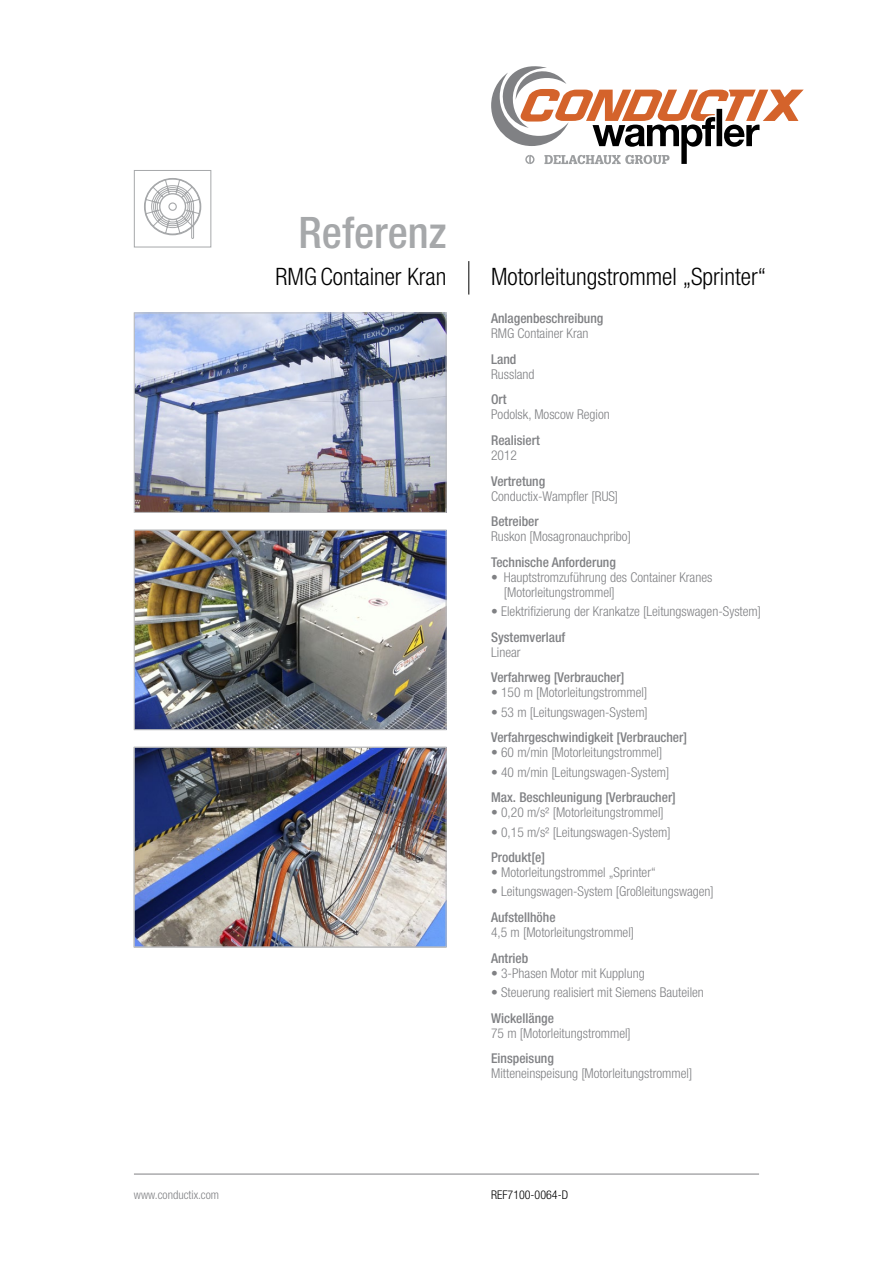
<style>
.page{position:relative;width:893px;height:1263px;background:#fff}
.page>*{position:absolute;margin:0;border:0;box-sizing:border-box;transform-origin:0 0}
.Reference_Heading{font:500 condensed 43.5px "Helvetica Neue LT";color:#a6a8aa}
.Subheading{font:300 condensed 24px "Helvetica Neue LT";color:#000}
.Body{font:300 condensed 13.5px/15px "Helvetica Neue LT";color:#808184}
.Body_Titles{font:500 condensed 13.5px "Helvetica Neue LT";color:#808184}
.t1{font:300 condensed 12px "Helvetica Neue LT";color:#808184}
.Ref_Number{font:300 condensed 12px "Helvetica Neue LT";color:#000}
</style>
<div class="page">
<hr style="left:134px;top:1174px;width:625px;height:1px;background:#808184">
<svg style="left:491px;top:66px;width:313px;height:98px"></svg>
<hr style="left:468px;top:261px;width:1px;height:34px;background:#000">
<img style="left:136px;top:532px;width:308px;height:196px">
<div style="left:134px;top:530px;width:312px;height:200px;border:1px solid #bbbcbe"></div>
<img style="left:136px;top:315px;width:308px;height:196px">
<div style="left:134px;top:313px;width:312px;height:200px;border:1px solid #bbbcbe"></div>
<div style="left:134px;top:170px;width:77px;height:77px;border:1px solid #a6a8aa"></div>
<div style="left:191px;top:206px;width:3px;height:33px;border:1px solid #a6a8aa"></div>
<svg style="left:144px;top:178px;width:57px;height:57px"></svg>
<div style="left:159px;top:193px;width:27px;height:27px;border:1px solid #a6a8aa;border-radius:50%"></div>
<img style="left:136px;top:749px;width:308px;height:196px">
<div style="left:134px;top:747px;width:312px;height:200px;border:1px solid #bbbcbe"></div>
<p class="Reference_Heading" style="left:299px;top:207px;width:149px">Referenz</p>
<p class="Subheading" style="left:276px;top:263px;width:172px">RMG Container Kran</p>
<p class="Subheading" style="left:491px;top:263px;width:277px">Motorleitungstrommel „Sprinter“</p>
<p class="Body_Titles" style="left:491px;top:310px;width:114px">Anlagenbeschreibung</p>
<p class="Body" style="left:491px;top:326px;width:99px">RMG Container Kran</p>
<p class="Body_Titles" style="left:491px;top:351px;width:27px">Land</p>
<p class="Body" style="left:491px;top:366px;width:45px">Russland</p>
<p class="Body_Titles" style="left:491px;top:392px;width:17px">Ort</p>
<p class="Body" style="left:491px;top:407px;width:120px">Podolsk, Moscow Region</p>
<p class="Body_Titles" style="left:491px;top:432px;width:50px">Realisiert</p>
<p class="Body" style="left:491px;top:448px;width:27px">2012</p>
<p class="Body_Titles" style="left:491px;top:473px;width:56px">Vertretung</p>
<p class="Body" style="left:491px;top:488px;width:129px">Conductix-Wampfler [RUS]</p>
<p class="Body_Titles" style="left:491px;top:513px;width:49px">Betreiber</p>
<p class="Body" style="left:491px;top:529px;width:141px">Ruskon [Mosagronauchpribo]</p>
<p class="Body_Titles" style="left:491px;top:554px;width:126px">Technische Anforderung</p>
<p class="Body" style="left:504px;top:570px;width:210px;text-indent:-13px">• Hauptstromzuführung des Container Kranes [Motorleitungstrommel]</p>
<p class="Body" style="left:491px;top:604px;width:271px">• Elektrifizierung der Krankatze [Leitungswagen-System]</p>
<p class="Body_Titles" style="left:491px;top:629px;width:76px">Systemverlauf</p>
<p class="Body" style="left:491px;top:644px;width:31px">Linear</p>
<p class="Body_Titles" style="left:491px;top:670px;width:135px">Verfahrweg [Verbraucher]</p>
<p class="Body" style="left:491px;top:685px;width:158px">• 150 m [Motorleitungstrommel]</p>
<p class="Body" style="left:491px;top:704px;width:158px">• 53 m [Leitungswagen-System]</p>
<p class="Body_Titles" style="left:491px;top:729px;width:198px">Verfahrgeschwindigkeit [Verbraucher]</p>
<p class="Body" style="left:491px;top:745px;width:173px">• 60 m/min [Motorleitungstrommel]</p>
<p class="Body" style="left:491px;top:764px;width:180px">• 40 m/min [Leitungswagen-System]</p>
<p class="Body_Titles" style="left:491px;top:789px;width:186px">Max. Beschleunigung [Verbraucher]</p>
<p class="Body" style="left:491px;top:805px;width:174px">• 0,20 m/s² [Motorleitungstrommel]</p>
<p class="Body" style="left:491px;top:824px;width:181px">• 0,15 m/s² [Leitungswagen-System]</p>
<p class="Body_Titles" style="left:491px;top:849px;width:55px">Produkt[e]</p>
<p class="Body" style="left:491px;top:865px;width:166px">• Motorleitungstrommel „Sprinter“</p>
<p class="Body" style="left:491px;top:884px;width:224px">• Leitungswagen-System [Großleitungswagen]</p>
<p class="Body_Titles" style="left:491px;top:909px;width:66px">Aufstellhöhe</p>
<p class="Body" style="left:491px;top:925px;width:144px">4,5 m [Motorleitungstrommel]</p>
<p class="Body_Titles" style="left:491px;top:950px;width:39px">Antrieb</p>
<p class="Body" style="left:491px;top:965px;width:155px">• 3-Phasen Motor mit Kupplung</p>
<p class="Body" style="left:491px;top:984px;width:214px">• Steuerung realisiert mit Siemens Bauteilen</p>
<p class="Body_Titles" style="left:491px;top:1010px;width:64px">Wickellänge</p>
<p class="Body" style="left:491px;top:1025px;width:141px">75 m [Motorleitungstrommel]</p>
<p class="Body_Titles" style="left:491px;top:1050px;width:64px">Einspeisung</p>
<p class="Body" style="left:491px;top:1066px;width:203px">Mitteneinspeisung [Motorleitungstrommel]</p>
<p class="t1" style="left:134px;top:1187px;width:87px">www.conductix.com</p>
<p class="Ref_Number" style="left:491px;top:1188px;width:78px">REF7100-0064-D</p>
</div>
